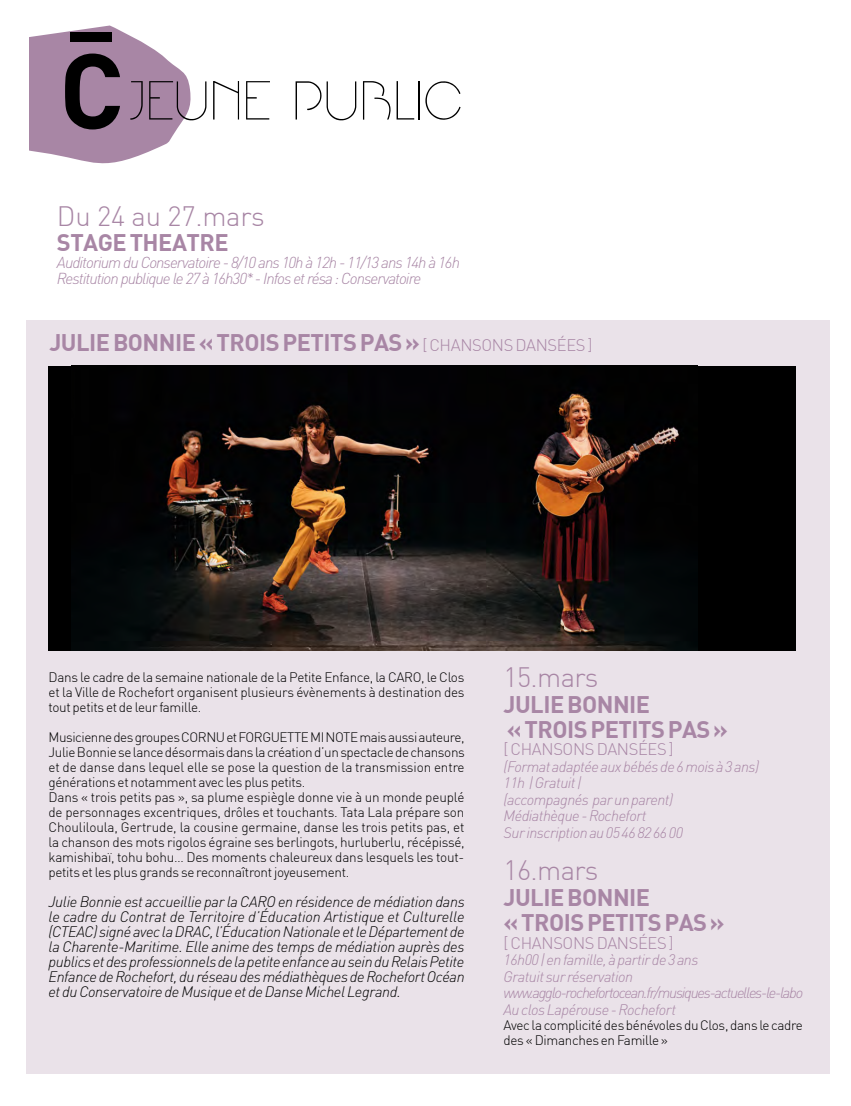
<style>
.page{position:relative;width:851px;height:1106px;background:#fff}
.page>*{position:absolute;margin:0;border:0;box-sizing:border-box;transform-origin:0 0}
.t1{font:54px "Arual";color:#000}
.t2{font:300 27.45px "DIN";letter-spacing:-.025em;color:#a886a5}
.t3{font:23.55px/25.5px "DIN Bold";letter-spacing:-.02em;color:#a886a5}
.t4{font:300 16.5px "DIN";letter-spacing:-.025em;color:#a886a5}
.t5{font:italic 300 15.75px/16.5px "DINOT";letter-spacing:-.06em;color:#a886a5}
.t6{font:italic 300 15px/15px "DINOT";letter-spacing:-.02em;color:#000;text-align:justify}
.t7{font:italic 300 15px/16.5px "DINOT";letter-spacing:-.03em;color:#a886a5}
.t8{font:300 13.5px/15px "DIN";letter-spacing:-.02em;color:#000}
.s1{font-family:"DIN";font-weight:300;font-size:16.5px}
</style>
<div class="page">
<div style="left:27px;top:320px;width:803px;height:754px;background:#eae2e9"></div>
<svg style="left:29px;top:26px;width:162px;height:138px"></svg>
<div style="left:70px;top:32px;width:42px;height:10px;background:#000"></div>
<div style="left:48px;top:366px;width:747px;height:284px;background:#000"></div>
<img style="left:97px;top:393px;width:600px;height:257px">
<h1 class="t1" style="left:129px;top:64px;width:335px">JEUNE PUBLIC</h1>
<h2 class="t2" style="left:57px;top:199px;width:209px">Du 24 au 27.mars</h2>
<h3 class="t3" style="left:57px;top:229px;width:173px">STAGE THEATRE</h3>
<p class="t5" style="left:57px;top:253px;width:404px">Auditorium du Conservatoire - 8/10 ans 10h à 12h - 11/13 ans 14h à 16h<br>Restitution publique le 27 à 16h30* - Infos et résa : Conservatoire</p>
<h3 class="t3" style="left:49px;top:329px;width:544px">JULIE BONNIE « TROIS PETITS PAS » <span class="s1">[ CHANSONS DANSÉES ]</span></h3>
<p class="t8" style="left:48px;top:669px;width:417px;text-align:justify">Dans le cadre de la semaine nationale de la Petite Enfance, la CARO, le Clos et la Ville de Rochefort organisent plusieurs évènements à destination des tout petits et de leur famille.</p>
<p class="t8" style="left:48px;top:729px;width:418px">Musicienne des groupes CORNU et FORGUETTE MI NOTE mais aussi auteure, Julie Bonnie se lance désormais dans la création d’un spectacle de chansons et de danse dans lequel elle se pose la question de la transmission entre générations et notamment avec les plus petits.<br>Dans « trois petits pas », sa plume espiègle donne vie à un monde peuplé de personnages excentriques, drôles et touchants. Tata Lala prépare son Chouliloula, Gertrude, la cousine germaine, danse les trois petits pas, et la chanson des mots rigolos égraine ses berlingots, hurluberlu, récépissé, kamishibaï, tohu bohu… Des moments chaleureux dans lesquels les tout&shy;petits et les plus grands se reconnaîtront joyeusement.</p>
<p class="t6" style="left:48px;top:894px;width:417px">Julie Bonnie est accueillie par la CARO en résidence de médiation dans le cadre du Contrat de Territoire d’Éducation Artistique et Culturelle (CTEAC) signé avec la DRAC, l’Éducation Nationale et le Département de la Charente-Maritime. Elle anime des temps de médiation auprès des publics et des professionnels de la petite enfance au sein du Relais Petite Enfance de Rochefort, du réseau des médiathèques de Rochefort Océan et du Conservatoire de Musique et de Danse Michel Legrand.</p>
<h2 class="t2" style="left:503px;top:660px;width:96px">15.mars</h2>
<h3 class="t3" style="left:503px;top:690px;width:226px">JULIE BONNIE<br>« TROIS PETITS PAS »</h3>
<p class="t4" style="left:503px;top:739px;width:172px">[ CHANSONS DANSÉES ]</p>
<p class="t7" style="left:503px;top:758px;width:257px">(Format adaptée aux bébés de 6 mois à 3 ans)<br>11h | Gratuit |<br>(accompagnés par un parent)<br>Médiathèque - Rochefort<br>Sur inscription au 05 46 82 66 00</p>
<h2 class="t2" style="left:503px;top:853px;width:96px">16.mars</h2>
<h3 class="t3" style="left:503px;top:883px;width:223px">JULIE BONNIE<br>« TROIS PETITS PAS »</h3>
<p class="t4" style="left:503px;top:932px;width:172px">[ CHANSONS DANSÉES ]</p>
<p class="t7" style="left:503px;top:951px;width:301px">16h00 | en famille, à partir de 3 ans<br>Gratuit sur réservation www.agglo-rochefortocean.fr/musiques-actuelles-le-labo Au clos Lapérouse - Rochefort</p>
<p class="t8" style="left:503px;top:1017px;width:301px">Avec la complicité des bénévoles du Clos, dans le cadre des « Dimanches en Famille »</p>
</div>
